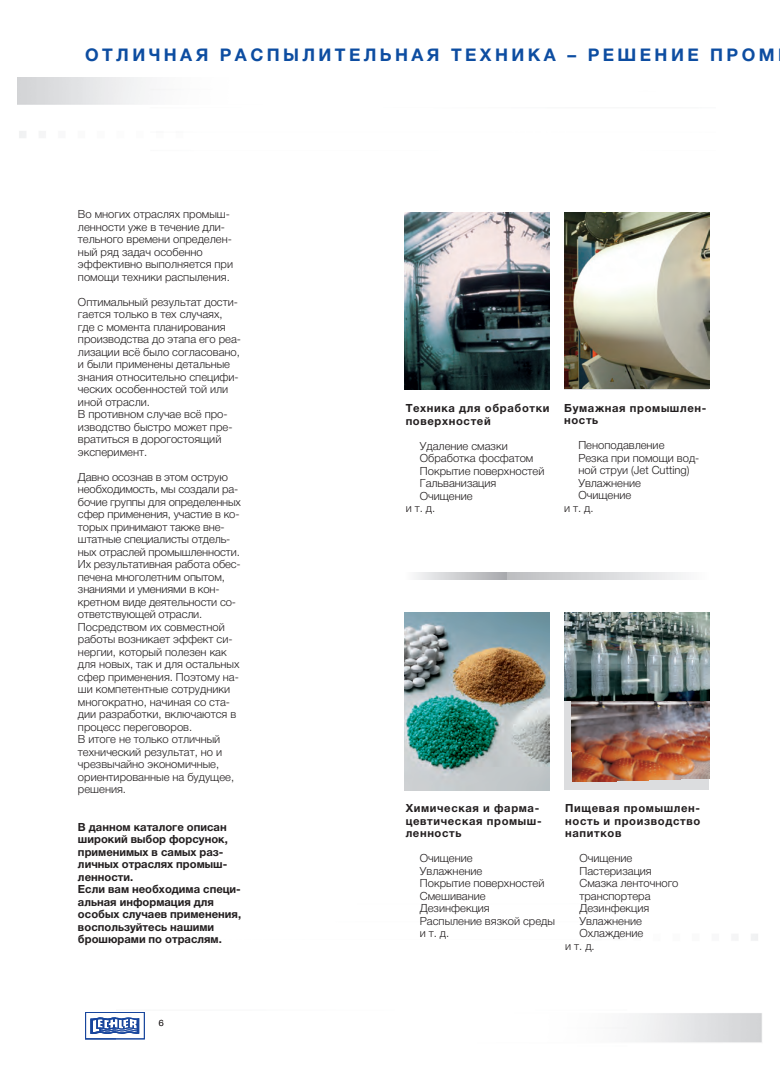
<style>
.page{position:relative;width:780px;height:1088px;background:#fff}
.page>*{position:absolute;margin:0;border:0;box-sizing:border-box;transform-origin:0 0}
.t1{font:700 17.5px "Helvetica Neue LTCYR";letter-spacing:.195em;color:#0d4da1}
.t2{font:300 11.25px/12.5px "Helvetica Neue LTCYR";color:#231f20}
.t3{font:700 11.25px/12.5px "Helvetica Neue LTCYR";color:#231f20}
.t4{font:700 11.25px/12.5px "Helvetica Neue LTCYR";letter-spacing:.055em;color:#231f20}
.t5{font:300 8.75px "Helvetica Neue LTCYR";color:#231f20}
</style>
<div class="page">
<img style="left:117px;top:1013px;width:645px;height:30px">
<img style="left:404px;top:613px;width:145px;height:177px">
<img style="left:404px;top:213px;width:145px;height:177px">
<div style="left:85px;top:1012px;width:60px;height:27px;border:1px solid #18469d"></div>
<svg style="left:90px;top:1017px;width:49px;height:17px"></svg>
<img style="left:564px;top:213px;width:145px;height:175px">
<svg style="left:507px;top:573px;width:176px;height:7px"></svg>
<img style="left:564px;top:613px;width:145px;height:88px">
<div style="left:564px;top:701px;width:145px;height:89px;background:#dcdddf"></div>
<img style="left:571px;top:701px;width:138px;height:81px">
<h1 class="t1" style="left:85px;top:48px;width:691px">ОТЛИЧНАЯ РАСПЫЛИТЕЛЬНАЯ ТЕХНИКА – РЕШЕНИЕ ПРОМ</h1>
<p class="t2" style="left:78px;top:209px;width:157px">Во многих отраслях промыш&shy;ленности уже в течение дли&shy;тельного времени определен&shy;ный ряд задач особенно эффективно выполняется при помощи техники распыления.</p>
<p class="t2" style="left:78px;top:296px;width:164px">Оптимальный результат дости&shy;гается только в тех случаях, где с момента планирования производства до этапа его реа&shy;лизации всё было согласовано, и были применены детальные знания относительно специфи&shy;ческих особенностей той или иной отрасли.<br>В противном случае всё про&shy;изводство быстро может пре&shy;вратиться в дорогостоящий эксперимент.</p>
<p class="t2" style="left:78px;top:471px;width:164px">Давно осознав в этом острую необходимость, мы создали ра&shy;бочие группы для определенных сфер применения, участие в ко&shy;торых принимают также вне&shy;штатные специалисты отдель&shy;ных отраслей промышленности.<br>Их результативная работа обес&shy;печена многолетним опытом, знаниями и умениями в кон&shy;кретном виде деятельности со&shy;ответствующей отрасли.<br>Посредством их совместной работы возникает эффект си&shy;нергии, который полезен как для новых, так и для остальных сфер применения. Поэтому на&shy;ши компетентные сотрудники многократно, начиная со ста&shy;дии разработки, включаются в процесс переговоров.<br>В итоге не только отличный технический результат, но и чрезвычайно экономичные, ориентированные на будущее, решения.</p>
<p class="t3" style="left:78px;top:821px;width:165px">В данном каталоге описан широкий выбор форсунок, применимых в самых раз&shy;личных отраслях промыш&shy;ленности.<br>Если вам необходима специ&shy;альная информация для особых случаев применения, воспользуйтесь нашими брошюрами по отраслям.</p>
<p class="t5" style="left:159px;top:1019px;width:6px">6</p>
<p class="t4" style="left:405px;top:403px;width:145px">Техника для обработки поверхностей</p>
<p class="t2" style="left:420px;top:440px;width:89px">Удаление смазки</p>
<p class="t2" style="left:420px;top:453px;width:115px">Обработка фосфатом</p>
<p class="t2" style="left:420px;top:465px;width:126px">Покрытие поверхностей</p>
<p class="t2" style="left:420px;top:478px;width:78px">Гальванизация</p>
<p class="t2" style="left:420px;top:490px;width:54px">Очищение</p>
<p class="t2" style="left:405px;top:503px;width:31px">и т. д.</p>
<p class="t4" style="left:564px;top:403px;width:144px">Бумажная промышлен&shy;ность</p>
<p class="t2" style="left:578px;top:440px;width:88px">Пеноподавление</p>
<p class="t2" style="left:578px;top:453px;width:122px">Резка при помощи вод-</p>
<p class="t2" style="left:578px;top:465px;width:113px">ной струи (Jet Cutting)</p>
<p class="t2" style="left:578px;top:478px;width:64px">Увлажнение</p>
<p class="t2" style="left:578px;top:490px;width:54px">Очищение</p>
<p class="t2" style="left:564px;top:503px;width:31px">и т. д.</p>
<p class="t4" style="left:405px;top:803px;width:137px">Химическая и фарма&shy;цевтическая промыш&shy;ленность</p>
<p class="t2" style="left:420px;top:853px;width:136px">Очищение<br>Увлажнение<br>Покрытие поверхностей<br>Смешивание<br>Дезинфекция<br>Распыление вязкой среды и т. д.</p>
<p class="t3" style="left:565px;top:803px;width:137px;text-align:justify">Пищевая промышлен&shy;ность и производство напитков</p>
<p class="t2" style="left:579px;top:853px;width:54px">Очищение</p>
<p class="t2" style="left:579px;top:865px;width:74px">Пастеризация</p>
<p class="t2" style="left:579px;top:878px;width:101px">Смазка ленточного</p>
<p class="t2" style="left:579px;top:890px;width:73px">транспортера</p>
<p class="t2" style="left:579px;top:903px;width:71px">Дезинфекция</p>
<p class="t2" style="left:579px;top:915px;width:64px">Увлажнение</p>
<p class="t2" style="left:579px;top:928px;width:65px">Охлаждение</p>
<p class="t2" style="left:565px;top:940px;width:31px">и т. д.</p>
</div>
